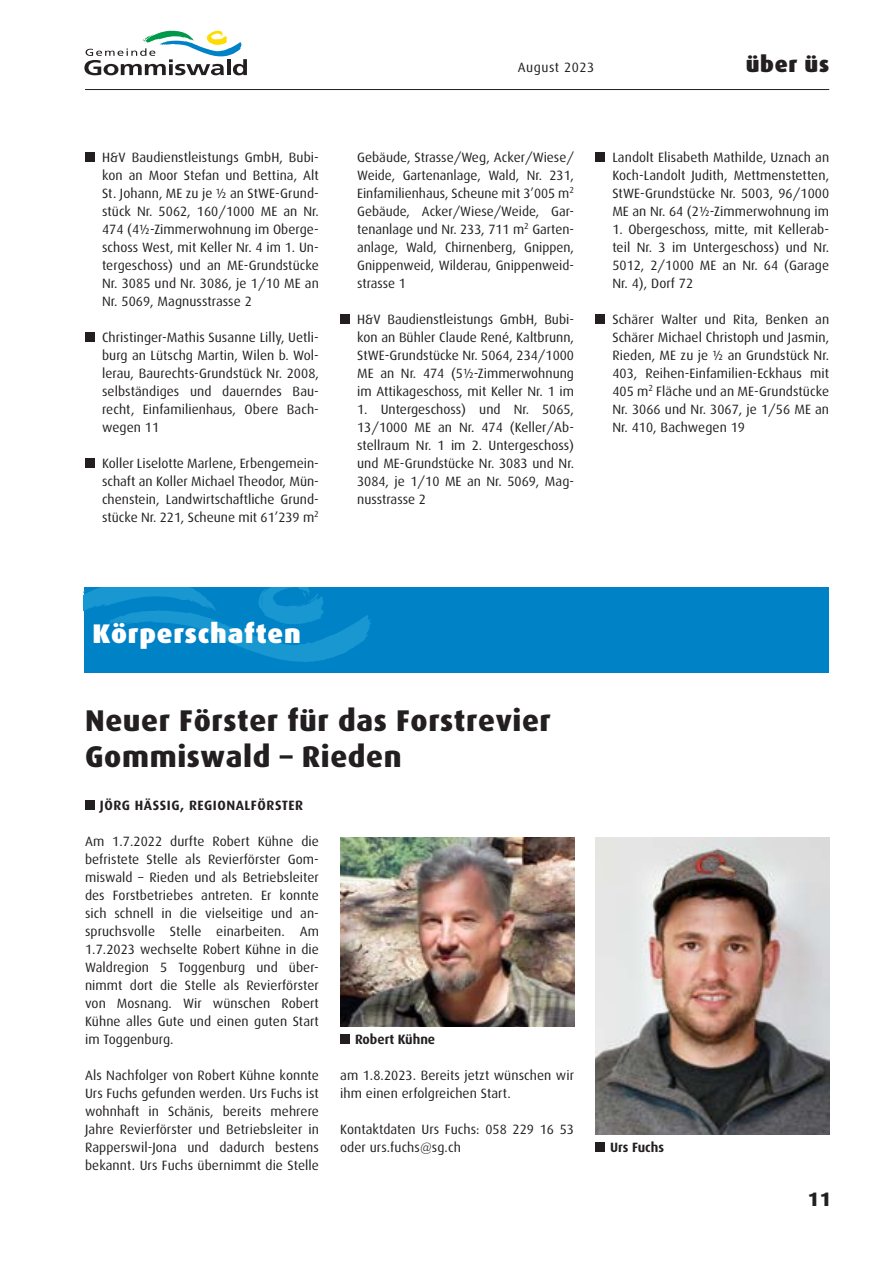
<style>
.page{position:relative;width:893px;height:1263px;background:#fff}
.page>*{position:absolute;margin:0;border:0;box-sizing:border-box;transform-origin:0 0}
.t1{font:800 30px/36px "Dax";letter-spacing:.02em;color:#231f20}
.t2{font:900 27px "Dax";letter-spacing:.03em;color:#fff}
.t3{font:900 22.5px "Dax";letter-spacing:.03em;color:#231f20}
.t4{font:800 19.5px "Dax";color:#231f20}
.t5{font:13.5px/18px "Dax";letter-spacing:.005em;color:#231f20;text-align:justify}
.t6{font:700 13.5px "Dax";letter-spacing:.03em;color:#231f20}
.t7{font:700 13.5px "Dax";letter-spacing:-.005em;color:#231f20}
.t8{font:13.5px "Dax";letter-spacing:.04em;color:#231f20}
</style>
<div class="page">
<svg style="left:84px;top:31px;width:163px;height:44px"></svg>
<hr style="left:85px;top:89px;width:744px;height:1px;background:#231f20">
<div style="left:85px;top:801px;width:9px;height:9px;background:#231f20"></div>
<img style="left:595px;top:837px;width:234px;height:297px">
<img style="left:340px;top:837px;width:234px;height:189px">
<div style="left:595px;top:1143px;width:10px;height:9px;background:#231f20"></div>
<div style="left:340px;top:1035px;width:10px;height:9px;background:#231f20"></div>
<div style="left:84px;top:587px;width:744px;height:86px;background:#0082c6"></div>
<img style="left:84px;top:587px;width:286px;height:75px">
<div style="left:85px;top:153px;width:9px;height:9px;background:#231f20"></div>
<div style="left:85px;top:333px;width:9px;height:9px;background:#231f20"></div>
<div style="left:85px;top:459px;width:9px;height:9px;background:#231f20"></div>
<div style="left:340px;top:315px;width:10px;height:9px;background:#231f20"></div>
<div style="left:595px;top:153px;width:10px;height:9px;background:#231f20"></div>
<div style="left:595px;top:315px;width:10px;height:9px;background:#231f20"></div>
<p class="t5" style="left:102px;top:148px;width:218px">H&amp;V Baudienstleistungs GmbH, Bubi&shy;kon an Moor Stefan und Bettina, Alt St. Johann, ME zu je ½ an StWE-Grund&shy;stück Nr. 5062, 160/1000 ME an Nr.<br>474 (4½-Zimmerwohnung im Oberge&shy;schoss West, mit Keller Nr. 4 im 1. Un&shy;tergeschoss) und an ME-Grundstücke Nr. 3085 und Nr. 3086, je 1/10 ME an Nr. 5069, Magnusstrasse 2</p>
<p class="t5" style="left:102px;top:328px;width:218px">Christinger-Mathis Susanne Lilly, Uetli&shy;burg an Lütschg Martin, Wilen b. Wol&shy;lerau, Baurechts-Grundstück Nr. 2008, selbständiges und dauerndes Bau&shy;recht, Einfamilienhaus, Obere Bach&shy;wegen 11</p>
<p class="t5" style="left:102px;top:454px;width:218px">Koller Liselotte Marlene, Erbengemein&shy;schaft an Koller Michael Theodor, Mün&shy;chenstein, Landwirtschaftliche Grund&shy;stücke Nr. 221, Scheune mit 61’239 m<sup>2</sup></p>
<h2 class="t2" style="left:92px;top:618px;width:210px">Körperschaften</h2>
<p class="t8" style="left:518px;top:60px;width:78px">August 2023</p>
<h3 class="t3" style="left:746px;top:51px;width:85px">über üs</h3>
<p class="t5" style="left:357px;top:148px;width:218px">Gebäude, Strasse/Weg, Acker/Wiese/ Weide, Gartenanlage, Wald, Nr. 231, Einfamilienhaus, Scheune mit 3’005 m<sup>2<br></sup>Gebäude, Acker/Wiese/Weide, Gar&shy;tenanlage und Nr. 233, 711 m<sup>2</sup> Garten&shy;anlage, Wald, Chirnenberg, Gnippen, Gnippenweid, Wilderau, Gnippenweid&shy;strasse 1</p>
<p class="t5" style="left:357px;top:310px;width:218px">H&amp;V Baudienstleistungs GmbH, Bubi&shy;kon an Bühler Claude René, Kaltbrunn, StWE-Grundstücke Nr. 5064, 234/1000<br>ME an Nr. 474 (5½-Zimmerwohnung im Attikageschoss, mit Keller Nr. 1 im</p>
<p class="t5" style="left:357px;top:400px;width:218px">1. Untergeschoss) und Nr. 5065, 13/1000 ME an Nr. 474 (Keller/Ab&shy;stellraum Nr. 1 im 2. Untergeschoss) und ME-Grundstücke Nr. 3083 und Nr.<br>3084, je 1/10 ME an Nr. 5069, Mag&shy;nusstrasse 2</p>
<p class="t5" style="left:612px;top:148px;width:218px">Landolt Elisabeth Mathilde, Uznach an Koch-Landolt Judith, Mettmenstetten, StWE-Grundstücke Nr. 5003, 96/1000<br>ME an Nr. 64 (2½-Zimmerwohnung im</p>
<p class="t5" style="left:612px;top:220px;width:218px">1. Obergeschoss, mitte, mit Kellerab&shy;teil Nr. 3 im Untergeschoss) und Nr.<br>5012, 2/1000 ME an Nr. 64 (Garage Nr. 4), Dorf 72</p>
<p class="t5" style="left:612px;top:310px;width:218px">Schärer Walter und Rita, Benken an Schärer Michael Christoph und Jasmin, Rieden, ME zu je ½ an Grundstück Nr.<br>403, Reihen-Einfamilien-Eckhaus mit 405 m<sup>2</sup> Fläche und an ME-Grundstücke Nr. 3066 und Nr. 3067, je 1/56 ME an Nr. 410, Bachwegen 19</p>
<h1 class="t1" style="left:85px;top:703px;width:467px">Neuer Förster für das Forstrevier<br>Gommiswald – Rieden</h1>
<p class="t6" style="left:100px;top:798px;width:205px">JÖRG HÄSSIG, REGIONALFÖRSTER</p>
<p class="t5" style="left:85px;top:832px;width:235px">Am 1.7.2022 durfte Robert Kühne die befristete Stelle als Revierförster Gom&shy;miswald – Rieden und als Betriebsleiter des Forstbetriebes antreten. Er konnte sich schnell in die vielseitige und an&shy;spruchsvolle Stelle einarbeiten. Am 1.7.2023 wechselte Robert Kühne in die Waldregion 5 Toggenburg und über&shy;nimmt dort die Stelle als Revierförster von Mosnang. Wir wünschen Robert Kühne alles Gute und einen guten Start im Toggenburg.</p>
<p class="t5" style="left:85px;top:1066px;width:235px">Als Nachfolger von Robert Kühne konnte Urs Fuchs gefunden werden. Urs Fuchs ist wohnhaft in Schänis, bereits mehrere Jahre Revierförster und Betriebsleiter in Rapperswil-Jona und dadurch bestens bekannt. Urs Fuchs übernimmt die Stelle</p>
<p class="t5" style="left:340px;top:1066px;width:235px">am 1.8.2023. Bereits jetzt wünschen wir ihm einen erfolgreichen Start.</p>
<p class="t7" style="left:355px;top:1032px;width:82px">Robert Kühne</p>
<p class="t5" style="left:340px;top:1120px;width:235px">Kontaktdaten Urs Fuchs: 058 229 16 53 oder urs.fuchs@sg.ch</p>
<p class="t7" style="left:610px;top:1140px;width:55px">Urs Fuchs</p>
<h3 class="t4" style="left:808px;top:1188px;width:25px">11</h3>
</div>
